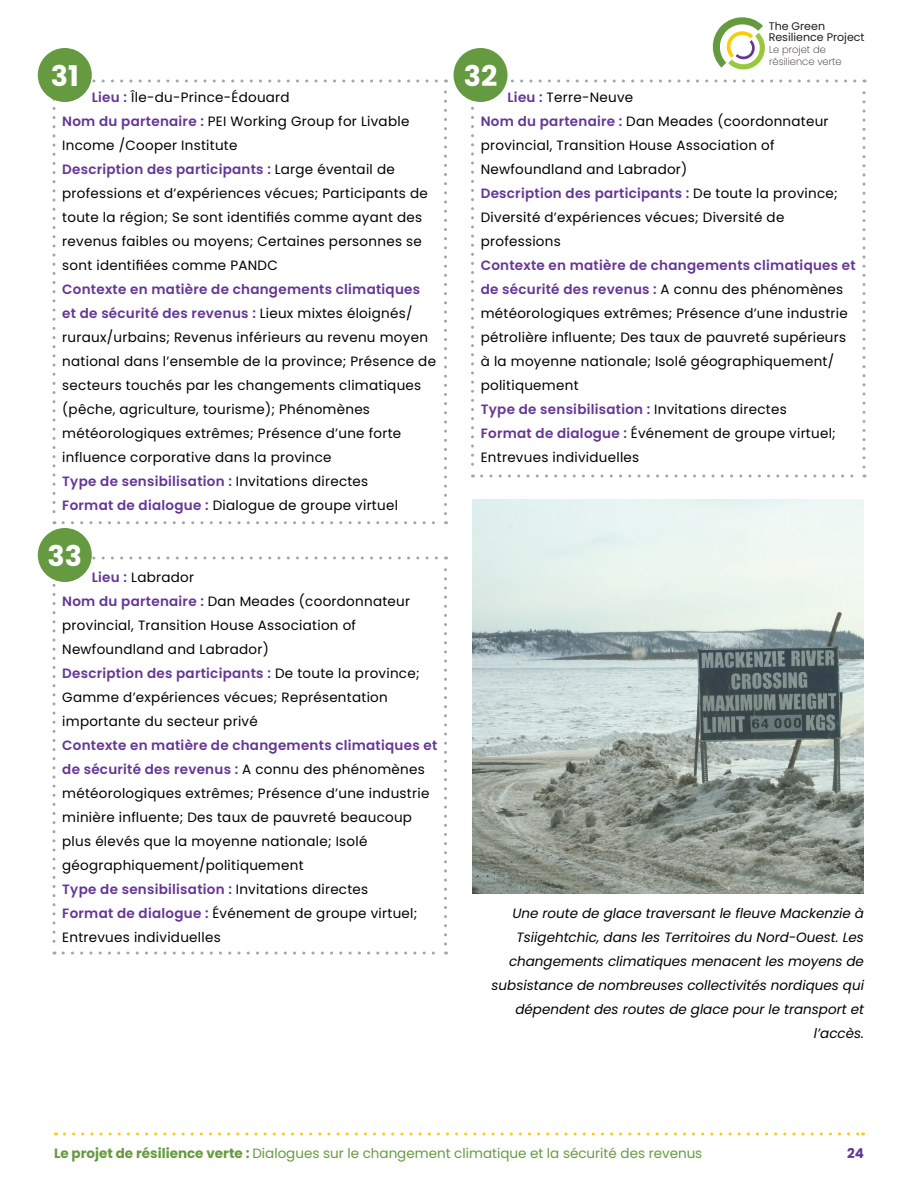
<style>
.page{position:relative;width:918px;height:1188px;background:#fff}
.page>*{position:absolute;margin:0;border:0;box-sizing:border-box;transform-origin:0 0}
.t1{font:700 28.5px "Poppins";color:#fff}
.t2{font:13.5px/24px "Poppins";letter-spacing:.02em;color:#000}
.t3{font:italic 13.5px/24px "Poppins";color:#000;text-align:right}
.t4{font:13.5px "Poppins";color:#669b41}
.t5{font:700 13.5px "Poppins";color:#653695}
.t6{font:11.1px/11.1px "Poppins";color:#211d1f}
.t7{font:200 9.9px/12.1px "Poppins";color:#211d1f}
.s1{font-weight:600;color:#653694}
.s2{font-weight:700}
</style>
<div class="page">
<svg style="left:64px;top:1132px;width:799px;height:4px"></svg>
<svg style="left:712px;top:17px;width:53px;height:53px"></svg>
<img style="left:472px;top:500px;width:392px;height:393px">
<svg style="left:52px;top:99px;width:4px;height:425px"></svg>
<svg style="left:63px;top:521px;width:384px;height:3px"></svg>
<svg style="left:444px;top:80px;width:3px;height:434px"></svg>
<svg style="left:91px;top:80px;width:345px;height:2px"></svg>
<svg style="left:471px;top:100px;width:3px;height:378px"></svg>
<svg style="left:482px;top:475px;width:383px;height:3px"></svg>
<svg style="left:862px;top:80px;width:4px;height:387px"></svg>
<svg style="left:511px;top:80px;width:344px;height:2px"></svg>
<svg style="left:52px;top:579px;width:4px;height:376px"></svg>
<svg style="left:63px;top:952px;width:384px;height:3px"></svg>
<svg style="left:444px;top:557px;width:3px;height:387px"></svg>
<svg style="left:92px;top:556px;width:344px;height:4px"></svg>
<div style="left:38px;top:48px;width:54px;height:54px;background:#659a41;border-radius:50%"></div>
<div style="left:454px;top:48px;width:54px;height:54px;background:#659a41;border-radius:50%"></div>
<div style="left:38px;top:528px;width:54px;height:54px;background:#659a41;border-radius:50%"></div>
<h1 class="t1" style="left:51px;top:59px;width:29px">31</h1>
<h1 class="t1" style="left:464px;top:59px;width:35px">32</h1>
<p class="t6" style="left:769px;top:21px;width:97px">The Green<br>Resilience Project</p>
<p class="t7" style="left:769px;top:44px;width:74px">Le projet de résilience verte</p>
<p class="t2" style="left:62px;top:85px;width:367px;text-indent:30px"><span class="s1">Lieu :</span> Île-du-Prince-Édouard<br><span class="s1">Nom du partenaire :</span> PEI Working Group for Livable Income /Cooper Institute<br><span class="s1">Description des participants :</span> Large éventail de professions et d’expériences vécues; Participants de toute la région; Se sont identifiés comme ayant des revenus faibles ou moyens; Certaines personnes se sont identifiées comme PANDC</p>
<p class="t2" style="left:62px;top:277px;width:375px"><span class="s1">Contexte en matière de changements climatiques et de sécurité des revenus :</span> Lieux mixtes éloignés/ ruraux/urbains; Revenus inférieurs au revenu moyen national dans l’ensemble de la province; Présence de secteurs touchés par les changements climatiques (pêche, agriculture, tourisme); Phénomènes météorologiques extrêmes; Présence d’une forte influence corporative dans la province<br><span class="s1">Type de sensibilisation :</span> Invitations directes<br><span class="s1">Format de dialogue :</span> Dialogue de groupe virtuel</p>
<h1 class="t1" style="left:48px;top:539px;width:36px">33</h1>
<p class="t2" style="left:62px;top:565px;width:359px;text-indent:30px"><span class="s1">Lieu :</span> Labrador<br><span class="s1">Nom du partenaire :</span> Dan Meades (coordonnateur provincial, Transition House Association of Newfoundland and Labrador)<br><span class="s1">Description des participants :</span> De toute la province; Gamme d’expériences vécues; Représentation importante du secteur privé</p>
<p class="t2" style="left:62px;top:733px;width:377px"><span class="s1">Contexte en matière de changements climatiques et de sécurité des revenus :</span> A connu des phénomènes météorologiques extrêmes; Présence d’une industrie minière influente; Des taux de pauvreté beaucoup plus élevés que la moyenne nationale; Isolé géographiquement/politiquement<br><span class="s1">Type de sensibilisation :</span> Invitations directes<br><span class="s1">Format de dialogue :</span> Événement de groupe virtuel; Entrevues individuelles</p>
<p class="t2" style="left:481px;top:85px;width:358px;text-indent:27px"><span class="s1">Lieu :</span> Terre-Neuve<br><span class="s1">Nom du partenaire :</span> Dan Meades (coordonnateur provincial, Transition House Association of Newfoundland and Labrador)<br><span class="s1">Description des participants :</span> De toute la province; Diversité d’expériences vécues; Diversité de professions</p>
<p class="t2" style="left:481px;top:253px;width:377px"><span class="s1">Contexte en matière de changements climatiques et de sécurité des revenus :</span> A connu des phénomènes météorologiques extrêmes; Présence d’une industrie pétrolière influente; Des taux de pauvreté supérieurs à la moyenne nationale; Isolé géographiquement/ politiquement<br><span class="s1">Type de sensibilisation :</span> Invitations directes<br><span class="s1">Format de dialogue :</span> Événement de groupe virtuel; Entrevues individuelles</p>
<p class="t3" style="left:492px;top:901px;width:374px">Une route de glace traversant le fleuve Mackenzie à Tsiigehtchic, dans les Territoires du Nord-Ouest. Les changements climatiques menacent les moyens de subsistance de nombreuses collectivités nordiques qui dépendent des routes de glace pour le transport et l’accès.</p>
<p class="t4" style="left:54px;top:1145px;width:650px"><span class="s2">Le projet de résilience verte :</span> Dialogues sur le changement climatique et la sécurité des revenus</p>
<p class="t5" style="left:847px;top:1145px;width:18px">24</p>
</div>
